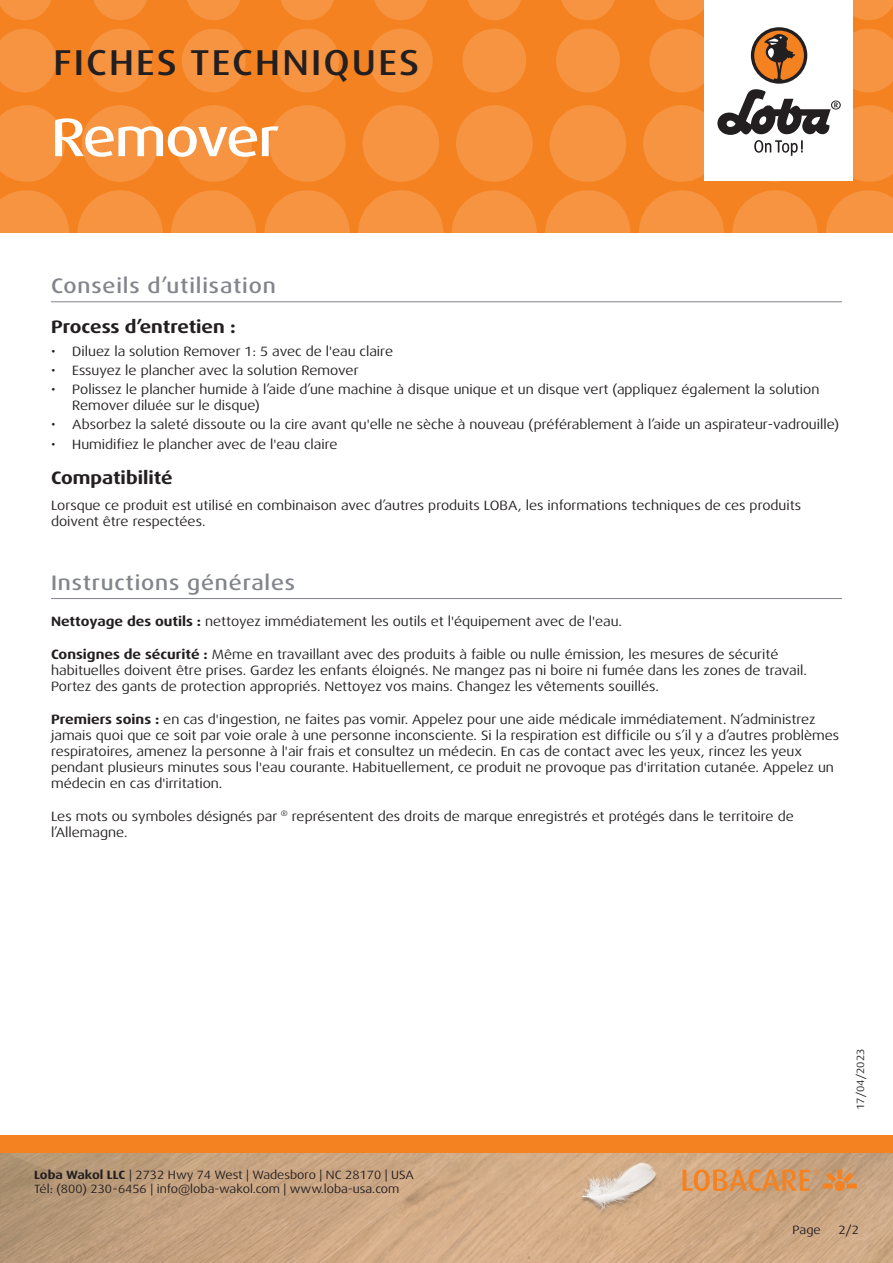
<style>
.page{position:relative;width:893px;height:1263px;background:#fff}
.page>*{position:absolute;margin:0;border:0;box-sizing:border-box;transform-origin:0 0}
.t1{font:500 expanded 54px "Dax Pro";letter-spacing:-.035em;color:#fff}
.t2{font:500 expanded 36px "Dax Pro";letter-spacing:.06em;color:#231f20}
.Titel_grau{font:500 expanded 21px "Dax Pro";letter-spacing:.04em;color:#82858b}
.t3{font:700 expanded 18px "Dax Pro";color:#231f20}
.Text{font:expanded 13.5px/16.2px "Dax Pro";color:#231f20}
.t4{font:expanded 12px/14.4px "Dax Pro";color:#231f20}
.t5{font:expanded 10.5px "Dax Pro";color:#231f20}
.s1{font-weight:700}
</style>
<div class="page">
<div style="left:0;top:0;width:893px;height:233px;background:#f58220"></div>
<svg style="left:0;top:190px;width:69px;height:43px"></svg>
<svg style="left:78px;top:190px;width:85px;height:85px;fill:#f69441"></svg>
<svg style="left:171px;top:190px;width:85px;height:85px;fill:#f69441"></svg>
<svg style="left:265px;top:190px;width:85px;height:85px;fill:#f69441"></svg>
<svg style="left:358px;top:190px;width:85px;height:85px;fill:#f69441"></svg>
<svg style="left:545px;top:190px;width:85px;height:85px;fill:#f69441"></svg>
<svg style="left:452px;top:190px;width:85px;height:85px;fill:#f69441"></svg>
<svg style="left:732px;top:190px;width:85px;height:85px;fill:#f69441"></svg>
<svg style="left:639px;top:190px;width:85px;height:85px;fill:#f69441"></svg>
<svg style="left:826px;top:190px;width:67px;height:43px"></svg>
<svg style="left:0;top:105px;width:65px;height:77px"></svg>
<svg style="left:82px;top:105px;width:76px;height:77px"></svg>
<svg style="left:175px;top:105px;width:77px;height:77px"></svg>
<svg style="left:269px;top:105px;width:76px;height:77px"></svg>
<svg style="left:456px;top:105px;width:77px;height:77px"></svg>
<svg style="left:362px;top:105px;width:77px;height:77px"></svg>
<svg style="left:550px;top:105px;width:76px;height:77px"></svg>
<svg style="left:0;top:29px;width:56px;height:63px"></svg>
<svg style="left:182px;top:29px;width:64px;height:63px"></svg>
<svg style="left:88px;top:29px;width:64px;height:63px"></svg>
<svg style="left:275px;top:29px;width:64px;height:63px"></svg>
<svg style="left:462px;top:29px;width:64px;height:63px"></svg>
<svg style="left:369px;top:29px;width:64px;height:63px"></svg>
<svg style="left:556px;top:29px;width:64px;height:63px"></svg>
<svg style="left:0;top:0;width:51px;height:20px"></svg>
<svg style="left:187px;top:0;width:53px;height:20px"></svg>
<svg style="left:468px;top:0;width:53px;height:20px"></svg>
<svg style="left:655px;top:0;width:49px;height:20px"></svg>
<svg style="left:93px;top:0;width:54px;height:20px"></svg>
<svg style="left:374px;top:0;width:54px;height:20px"></svg>
<svg style="left:281px;top:0;width:53px;height:20px"></svg>
<svg style="left:561px;top:0;width:54px;height:20px"></svg>
<svg style="left:853px;top:0;width:40px;height:20px"></svg>
<img style="left:0;top:1152px;width:893px;height:111px">
<div style="left:0;top:1135px;width:893px;height:17px;background:#f58220"></div>
<div style="left:704px;top:0;width:149px;height:181px;background:#fff"></div>
<svg style="left:643px;top:29px;width:250px;height:153px"></svg>
<img style="left:578px;top:1161px;width:82px;height:81px">
<svg style="left:682px;top:1169px;width:175px;height:22px"></svg>
<hr style="left:51px;top:598px;width:791px;height:1px;background:#82858b">
<hr style="left:51px;top:301px;width:791px;height:1px;background:#82858b">
<h2 class="t2" style="left:53px;top:40px;width:367px">FICHES TECHNIQUES</h2>
<p class="t1" style="left:51px;top:103px;width:230px">Remover</p>
<p class="Titel_grau" style="left:51px;top:272px;width:226px">Conseils d’utilisation</p>
<p class="t3" style="left:51px;top:315px;width:186px">Process d’entretien :</p>
<p class="Text" style="left:51px;top:343px;width:344px">• Diluez la solution Remover 1: 5 avec de l'eau claire</p>
<p class="Text" style="left:51px;top:362px;width:309px">• Essuyez le plancher avec la solution Remover</p>
<p class="Text" style="left:72px;top:381px;width:749px;text-indent:-21px">• Polissez le plancher humide à l’aide d’une machine à disque unique et un disque vert (appliquez également la solution<br>Remover diluée sur le disque)</p>
<p class="Text" style="left:51px;top:417px;width:790px">• Absorbez la saleté dissoute ou la cire avant qu'elle ne sèche à nouveau (préférablement à l’aide un aspirateur-vadrouille)</p>
<p class="Text" style="left:51px;top:436px;width:288px">• Humidifiez le plancher avec de l'eau claire</p>
<p class="t3" style="left:51px;top:466px;width:123px">Compatibilité</p>
<p class="Text" style="left:51px;top:497px;width:752px">Lorsque ce produit est utilisé en combinaison avec d’autres produits LOBA, les informations techniques de ces produits doivent être respectées.</p>
<p class="Titel_grau" style="left:51px;top:569px;width:246px">Instructions générales</p>
<p class="Text" style="left:51px;top:614px;width:572px"><span class="s1">Nettoyage des outils :</span> nettoyez immédiatement les outils et l'équipement avec de l'eau.</p>
<p class="Text" style="left:51px;top:646px;width:757px"><span class="s1">Consignes de sécurité :</span> Même en travaillant avec des produits à faible ou nulle émission, les mesures de sécurité habituelles doivent être prises. Gardez les enfants éloignés. Ne mangez pas ni boire ni fumée dans les zones de travail.<br>Portez des gants de protection appropriés. Nettoyez vos mains. Changez les vêtements souillés.</p>
<p class="Text" style="left:51px;top:711px;width:790px"><span class="s1">Premiers soins :</span> en cas d'ingestion, ne faites pas vomir. Appelez pour une aide médicale immédiatement. N’administrez jamais quoi que ce soit par voie orale à une personne inconsciente. Si la respiration est difficile ou s’il y a d’autres problèmes respiratoires, amenez la personne à l'air frais et consultez un médecin. En cas de contact avec les yeux, rincez les yeux pendant plusieurs minutes sous l'eau courante. Habituellement, ce produit ne provoque pas d'irritation cutanée. Appelez un médecin en cas d'irritation.</p>
<p class="Text" style="left:51px;top:808px;width:744px">Les mots ou symboles désignés par <sup>®</sup> représentent des droits de marque enregistrés et protégés dans le territoire de l’Allemagne.</p>
<p class="t4" style="left:34px;top:1167px;width:381px"><span class="s1">Loba Wakol LLC</span> | 2732 Hwy 74 West | Wadesboro | NC 28170 | USA<br>Tél: (800) 230-6456 | info@loba-wakol.com | www.loba-usa.com</p>
<p class="t5" style="left:854px;top:1110px;width:63px;rotate:-90deg">17/04/2023</p>
<p class="t4" style="left:793px;top:1223px;width:30px">Page</p>
<p class="t4" style="left:838px;top:1223px;width:22px">2/2</p>
</div>
